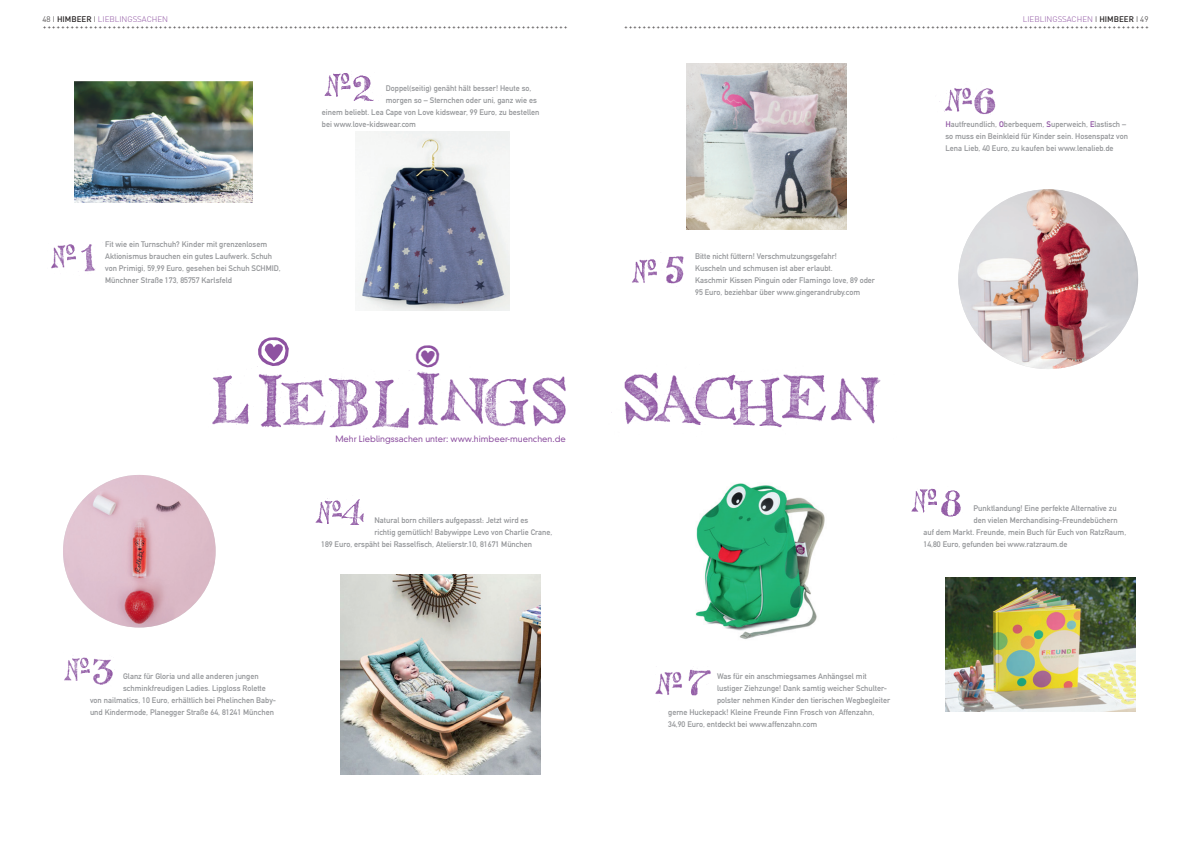
<style>
.page{position:relative;width:1191px;height:842px;background:#fff}
.page>*{position:absolute;margin:0;border:0;box-sizing:border-box;transform-origin:0 0}
.t1{font:53.5px "Ale Signs White LL";color:#8e52a1}
.t2{font:40.2px "Ale Signs White LL";color:#8e52a1}
.t3{font:300 8.5px "DIN Neuzeit Grotesk";color:#8e52a1}
.t4{font:8px/12px "DIN Mittelschrift";color:#939598}
.t5{font:300 8px "DIN";color:#8e52a1}
.t6{font:6px "DIN";color:#231f20}
.s1{color:#231f20}
.s2{font-weight:500;color:#231f20}
.s3{font-family:"DIN";font-weight:500;color:#8e52a1}
.s4{color:#8e52a1}
</style>
<div class="page">
<img style="left:212px;top:366px;width:354px;height:64px">
<img style="left:51px;top:242px;width:52px;height:30px">
<img style="left:324px;top:73px;width:50px;height:28px">
<img style="left:611px;top:372px;width:270px;height:56px">
<img style="left:632px;top:252px;width:52px;height:32px">
<img style="left:315px;top:498px;width:49px;height:27px">
<img style="left:655px;top:669px;width:56px;height:27px">
<img style="left:911px;top:488px;width:50px;height:29px">
<img style="left:939px;top:87px;width:57px;height:28px">
<img style="left:687px;top:63px;width:159px;height:166px">
<img style="left:958px;top:189px;width:180px;height:180px;border-radius:90px">
<img style="left:64px;top:657px;width:49px;height:28px">
<img style="left:63px;top:475px;width:153px;height:152px;border-radius:76px">
<img style="left:945px;top:577px;width:190px;height:134px">
<img style="left:355px;top:132px;width:154px;height:178px">
<img style="left:695px;top:483px;width:130px;height:156px">
<img style="left:75px;top:81px;width:177px;height:122px">
<img style="left:340px;top:574px;width:200px;height:200px">
<p class="t5" style="left:43px;top:14px;width:127px"><span class="s1">48 I</span> <span class="s2">HIMBEER</span> <span class="s1">I</span> LIEBLINGSSACHEN</p>
<p class="t6" style="left:43px;top:23px;width:525px">+ + + + + + + + + + + + + + + + + + + + + + + + + + + + + + + + + + + + + + + + + + + + + + + + + + + + + + + + + + + + + + + + + + + + + + + + + + + + + + + + + + + + + + + + + + + + + + + + + + + + + + + + + + + + + + + + +</p>
<p class="t4" style="left:386px;top:83px;width:147px">Doppel(seitig) genäht hält besser! Heute so,</p>
<p class="t4" style="left:386px;top:95px;width:152px">morgen so – Sternchen oder uni, ganz wie es</p>
<p class="t4" style="left:322px;top:107px;width:219px">einem beliebt. Lea Cape von Love kidswear, 99 Euro, zu bestellen</p>
<p class="t4" style="left:322px;top:119px;width:96px">bei www.love-kidswear.com</p>
<p class="t4" style="left:105px;top:239px;width:177px">Fit wie ein Turnschuh? Kinder mit grenzenlosem Aktionismus brauchen ein gutes Laufwerk. Schuh von Primigi, 59,99 Euro, gesehen bei Schuh SCHMID, Münchner Straße 173, 85757 Karlsfeld</p>
<h1 class="t1" style="left:256px;top:324px;width:36px">B</h1>
<h2 class="t2" style="left:414px;top:336px;width:28px">B</h2>
<p class="t3" style="left:335px;top:433px;width:232px">Mehr Lieblingssachen unter: www.himbeer-muenchen.de</p>
<p class="t4" style="left:374px;top:515px;width:155px">Natural born chillers aufgepasst: Jetzt wird es</p>
<p class="t4" style="left:374px;top:527px;width:179px">richtig gemütlich! Babywippe Levo von Charlie Crane,</p>
<p class="t4" style="left:321px;top:539px;width:212px">189 Euro, erspäht bei Rasselfisch, Atelierstr.10, 81671 München</p>
<p class="t4" style="left:123px;top:671px;width:137px">Glanz für Gloria und alle anderen jungen</p>
<p class="t4" style="left:123px;top:683px;width:144px">schminkfreudigen Ladies. Lipgloss Rolette</p>
<p class="t4" style="left:90px;top:695px;width:188px">von nailmatics, 10 Euro, erhältlich bei Phelinchen Baby-</p>
<p class="t4" style="left:90px;top:707px;width:185px">und Kindermode, Planegger Straße 64, 81241 München</p>
<p class="t5" style="left:1022px;top:14px;width:127px">LIEBLINGSSACHEN <span class="s1">I</span> <span class="s2">HIMBEER</span> <span class="s1">I 49</span></p>
<p class="t6" style="left:624px;top:23px;width:525px">+ + + + + + + + + + + + + + + + + + + + + + + + + + + + + + + + + + + + + + + + + + + + + + + + + + + + + + + + + + + + + + + + + + + + + + + + + + + + + + + + + + + + + + + + + + + + + + + + + + + + + + + + + + + + + + + + +</p>
<p class="t4" style="left:695px;top:251px;width:181px">Bitte nicht füttern! Verschmutzungsgefahr!<br>Kuscheln und schmusen ist aber erlaubt.<br>Kaschmir Kissen Pinguin oder Flamingo love, 89 oder 95 Euro, beziehbar über www.gingerandruby.com</p>
<p class="t4" style="left:945px;top:119px;width:184px"><span class="s3">H</span>autfreundlich, <span class="s4">O</span>berbequem, <span class="s4">S</span>uperweich, <span class="s4">E</span>lastisch – so muss ein Beinkleid für Kinder sein. Hosenspatz von<br>Lena Lieb, 40 Euro, zu kaufen bei www.lenalieb.de</p>
<p class="t4" style="left:973px;top:503px;width:145px">Punktlandung! Eine perfekte Alternative zu</p>
<p class="t4" style="left:973px;top:515px;width:146px">den vielen Merchandising-Freundebüchern</p>
<p class="t4" style="left:923px;top:527px;width:204px">auf dem Markt. Freunde, mein Buch für Euch von RatzRaum,</p>
<p class="t4" style="left:923px;top:539px;width:145px">14,80 Euro, gefunden bei www.ratzraum.de</p>
<p class="t4" style="left:717px;top:671px;width:151px">Was für ein anschmiegsames Anhängsel mit</p>
<p class="t4" style="left:717px;top:683px;width:171px">lustiger Ziehzunge! Dank samtig weicher Schulter-</p>
<p class="t4" style="left:717px;top:695px;width:175px">polster nehmen Kinder den tierischen Wegbegleiter</p>
<p class="t4" style="left:668px;top:707px;width:208px">gerne Huckepack! Kleine Freunde Finn Frosch von Affenzahn,</p>
<p class="t4" style="left:668px;top:719px;width:151px">34,90 Euro, entdeckt bei www.affenzahn.com</p>
</div>
